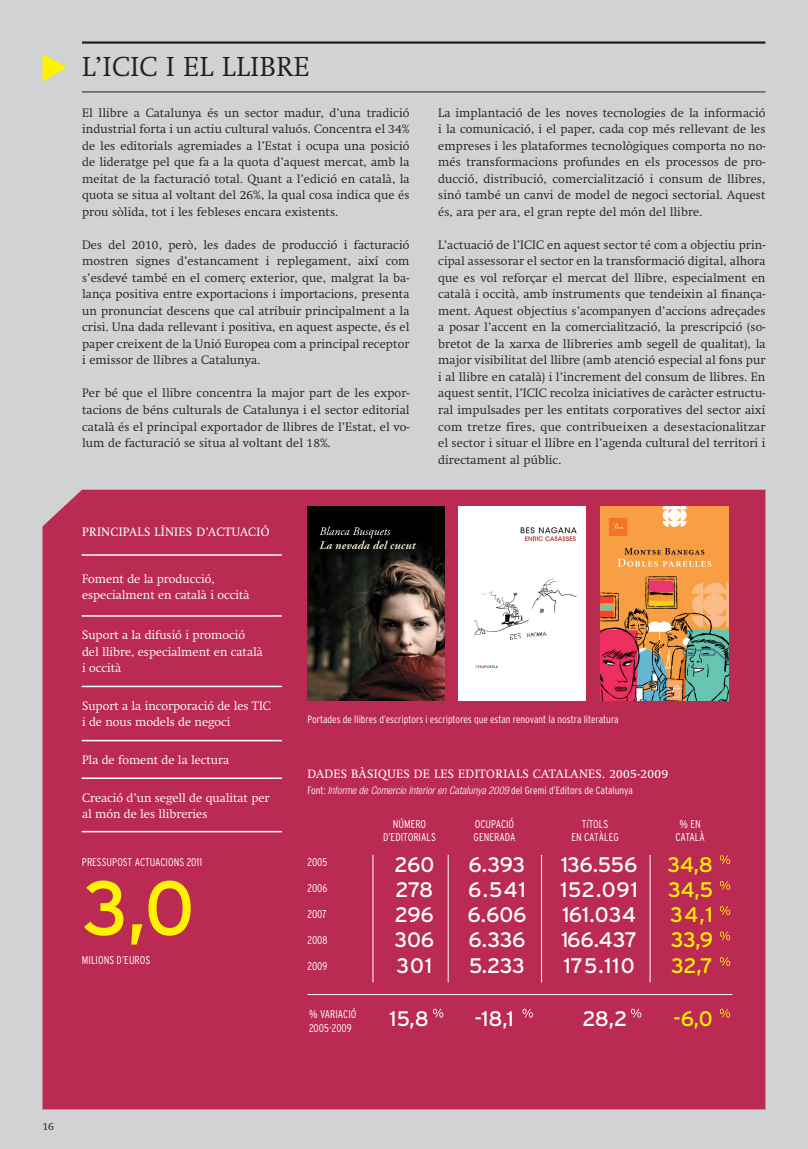
<style>
.page{position:relative;width:808px;height:1149px;background:#fff}
.page>*{position:absolute;margin:0;border:0;box-sizing:border-box;transform-origin:0 0}
.t1{font:76.5px "Interstate";color:#fff101}
.t2{font:300 27px "Swift";letter-spacing:.02em;color:#231f20}
.t3{font:21px "Interstate";letter-spacing:-.005em;color:#fff}
.t4{font:21px "Interstate";letter-spacing:-.005em;color:#fff101}
.t5{font:300 12px/16.5px "Swift";letter-spacing:.01em;color:#231f20;text-align:justify}
.t6{font:300 12px/16.5px "Swift";color:#fff}
.t7{font:12px "Swift";letter-spacing:.03em;color:#fff}
.t8{font:300 condensed 11.25px "Interstate";color:#fff}
.t9{font:300 condensed 10.5px "Interstate";color:#fff}
.t10{font:italic 300 condensed 10.5px "Helvetica Neue LT";letter-spacing:.005em;color:#fff}
.t11{font:300 10.5px "Swift";color:#231f20}
.s1{font-family:"Interstate";font-style:normal}
</style>
<div class="page">
<div style="left:0;top:0;width:808px;height:1148px;background:#d1d2d4"></div>
<div style="left:43px;top:489px;width:722px;height:619px;background:#bb2a53"></div>
<hr style="left:82px;top:41px;width:683px;height:3px;background:#231f20">
<hr style="left:82px;top:91px;width:683px;height:1px;background:#231f20">
<svg style="left:43px;top:54px;width:24px;height:27px"></svg>
<hr style="left:82px;top:615px;width:200px;height:1px;background:#fff">
<hr style="left:82px;top:554px;width:200px;height:1px;background:#fff">
<hr style="left:82px;top:685px;width:200px;height:2px;background:#fff">
<hr style="left:82px;top:739px;width:200px;height:2px;background:#fff">
<hr style="left:82px;top:777px;width:200px;height:1px;background:#fff">
<hr style="left:82px;top:830px;width:200px;height:2px;background:#fff">
<hr style="left:448px;top:854px;width:1px;height:128px;background:#fff">
<hr style="left:541px;top:854px;width:1px;height:128px;background:#fff">
<hr style="left:650px;top:854px;width:1px;height:128px;background:#fff">
<hr style="left:373px;top:854px;width:1px;height:128px;background:#fff">
<svg style="left:433px;top:1008px;width:10px;height:9px"></svg>
<hr style="left:307px;top:993px;width:425px;height:1px;background:#fff">
<svg style="left:522px;top:1008px;width:11px;height:9px"></svg>
<svg style="left:631px;top:1008px;width:10px;height:9px"></svg>
<svg style="left:720px;top:1008px;width:10px;height:9px"></svg>
<svg style="left:720px;top:956px;width:10px;height:9px"></svg>
<svg style="left:720px;top:931px;width:10px;height:9px"></svg>
<svg style="left:720px;top:905px;width:10px;height:9px"></svg>
<svg style="left:720px;top:880px;width:10px;height:9px"></svg>
<svg style="left:720px;top:855px;width:10px;height:8px"></svg>
<img style="left:601px;top:506px;width:127px;height:194px">
<div style="left:458px;top:506px;width:128px;height:194px;background:#fff"></div>
<img style="left:307px;top:506px;width:137px;height:194px">
<p class="t2" style="left:82px;top:51px;width:229px">L’ICIC I EL LLIBRE</p>
<p class="t5" style="left:82px;top:104px;width:329px">El llibre a Catalunya és un sector madur, d’una tradició industrial forta i un actiu cultural valuós. Concentra el 34% de les editorials agremiades a l’Estat i ocupa una posició de lideratge pel que fa a la quota d’aquest mercat, amb la meitat de la facturació total. Quant a l’edició en català, la quota se situa al voltant del 26%, la qual cosa indica que és prou sòlida, tot i les febleses encara existents.</p>
<p class="t5" style="left:82px;top:236px;width:329px">Des del 2010, però, les dades de producció i facturació mostren signes d’estancament i replegament, així com s’esdevé també en el comerç exterior, que, malgrat la ba&shy;lança positiva entre exportacions i importacions, presenta un pronunciat descens que cal atribuir principalment a la crisi. Una dada rellevant i positiva, en aquest aspecte, és el paper creixent de la Unió Europea com a principal receptor i emissor de llibres a Catalunya.</p>
<p class="t5" style="left:82px;top:385px;width:329px">Per bé que el llibre concentra la major part de les expor&shy;tacions de béns culturals de Catalunya i el sector editorial català és el principal exportador de llibres de l’Estat, el vo&shy;lum de facturació se situa al voltant del 18%.</p>
<p class="t5" style="left:438px;top:104px;width:329px">La implantació de les noves tecnologies de la informació i la comunicació, i el paper, cada cop més rellevant de les empreses i les plataformes tecnològiques comporta no no&shy;més transformacions profundes en els processos de pro&shy;ducció, distribució, comercialització i consum de llibres, sinó també un canvi de model de negoci sectorial. Aquest és, ara per ara, el gran repte del món del llibre.</p>
<p class="t5" style="left:438px;top:236px;width:329px">L’actuació de l’ICIC en aquest sector té com a objectiu prin&shy;cipal assessorar el sector en la transformació digital, alhora que es vol reforçar el mercat del llibre, especialment en català i occità, amb instruments que tendeixin al finança&shy;ment. Aquest objectius s’acompanyen d’accions adreçades a posar l’accent en la comercialització, la prescripció (so&shy;bretot de la xarxa de llibreries amb segell de qualitat), la major visibilitat del llibre (amb atenció especial al fons pur i al llibre en català) i l’increment del consum de llibres. En aquest sentit, l’ICIC recolza iniciatives de caràcter estructu&shy;ral impulsades per les entitats corporatives del sector així com tretze fires, que contribueixen a desestacionalitzar el sector i situar el llibre en l’agenda cultural del territori i directament al públic.</p>
<p class="t7" style="left:82px;top:525px;width:189px">PRINCIPALS LÍNIES D’ACTUACIÓ</p>
<p class="t6" style="left:82px;top:570px;width:169px">Foment de la producció, especialment en català i occità</p>
<p class="t6" style="left:82px;top:626px;width:164px">Suport a la difusió i promoció</p>
<p class="t6" style="left:82px;top:643px;width:182px">del llibre, especialment en català</p>
<p class="t6" style="left:82px;top:659px;width:41px">i occità</p>
<p class="t6" style="left:82px;top:697px;width:190px">Suport a la incorporació de les TIC</p>
<p class="t6" style="left:82px;top:713px;width:150px">i de nous models de negoci</p>
<p class="t6" style="left:82px;top:751px;width:149px">Pla de foment de la lectura</p>
<p class="t6" style="left:82px;top:789px;width:189px">Creació d’un segell de qualitat per al món de les llibreries</p>
<p class="t8" style="left:82px;top:855px;width:122px">PRESSUPOST ACTUACIONS 2011</p>
<p class="t1" style="left:82px;top:864px;width:114px">3,0</p>
<p class="t8" style="left:82px;top:953px;width:70px">MILIONS D’EUROS</p>
<p class="t9" style="left:307px;top:713px;width:313px">Portades de llibres d’escriptors i escriptores que estan renovant la nostra literatura</p>
<p class="t7" style="left:307px;top:767px;width:362px">DADES BÀSIQUES DE LES EDITORIALS CATALANES. 2005-2009</p>
<p class="t10" style="left:307px;top:784px;width:327px"><span class="s1">Font:</span> Informe de Comercio Interior en Catalunya 2009 <span class="s1">del Gremi d’Editors de Catalunya</span></p>
<p class="t8" style="left:393px;top:817px;width:35px">NÚMERO</p>
<p class="t8" style="left:383px;top:831px;width:54px">D’EDITORIALS</p>
<p class="t8" style="left:475px;top:817px;width:41px">OCUPACIÓ</p>
<p class="t8" style="left:474px;top:831px;width:43px">GENERADA</p>
<p class="t8" style="left:582px;top:817px;width:28px">TíTOLS</p>
<p class="t8" style="left:571px;top:831px;width:49px">EN CATÀLEG</p>
<p class="t8" style="left:679px;top:817px;width:23px">% EN</p>
<p class="t8" style="left:675px;top:831px;width:31px">CATALÀ</p>
<p class="t8" style="left:307px;top:855px;width:22px">2005</p>
<p class="t8" style="left:307px;top:881px;width:22px">2006</p>
<p class="t8" style="left:307px;top:907px;width:21px">2007</p>
<p class="t8" style="left:307px;top:933px;width:22px">2008</p>
<p class="t8" style="left:307px;top:959px;width:22px">2009</p>
<p class="t8" style="left:309px;top:1007px;width:49px">% VARIACIÓ</p>
<p class="t8" style="left:309px;top:1021px;width:44px">2005-2009</p>
<p class="t3" style="left:394px;top:852px;width:41px">260</p>
<p class="t3" style="left:395px;top:877px;width:39px">278</p>
<p class="t3" style="left:395px;top:902px;width:41px">296</p>
<p class="t3" style="left:395px;top:927px;width:41px">306</p>
<p class="t3" style="left:396px;top:953px;width:37px">301</p>
<p class="t3" style="left:390px;top:1006px;width:41px">15,8</p>
<p class="t3" style="left:474px;top:1006px;width:41px">-18,1</p>
<p class="t3" style="left:582px;top:1006px;width:46px">28,2</p>
<p class="t4" style="left:673px;top:1006px;width:41px">-6,0</p>
<p class="t3" style="left:469px;top:852px;width:58px">6.393</p>
<p class="t3" style="left:468px;top:877px;width:59px">6.541</p>
<p class="t3" style="left:467px;top:902px;width:60px">6.606</p>
<p class="t3" style="left:468px;top:927px;width:59px">6.336</p>
<p class="t3" style="left:469px;top:953px;width:58px">5.233</p>
<p class="t3" style="left:561px;top:852px;width:78px">136.556</p>
<p class="t3" style="left:560px;top:877px;width:79px">152.091</p>
<p class="t3" style="left:563px;top:902px;width:75px">161.034</p>
<p class="t3" style="left:561px;top:927px;width:77px">166.437</p>
<p class="t3" style="left:564px;top:953px;width:73px">175.110</p>
<p class="t4" style="left:667px;top:852px;width:47px">34,8</p>
<p class="t4" style="left:668px;top:877px;width:46px">34,5</p>
<p class="t4" style="left:670px;top:902px;width:44px">34,1</p>
<p class="t4" style="left:671px;top:927px;width:44px">33,9</p>
<p class="t4" style="left:671px;top:953px;width:43px">32,7</p>
<p class="t11" style="left:43px;top:1120px;width:13px">16</p>
</div>
